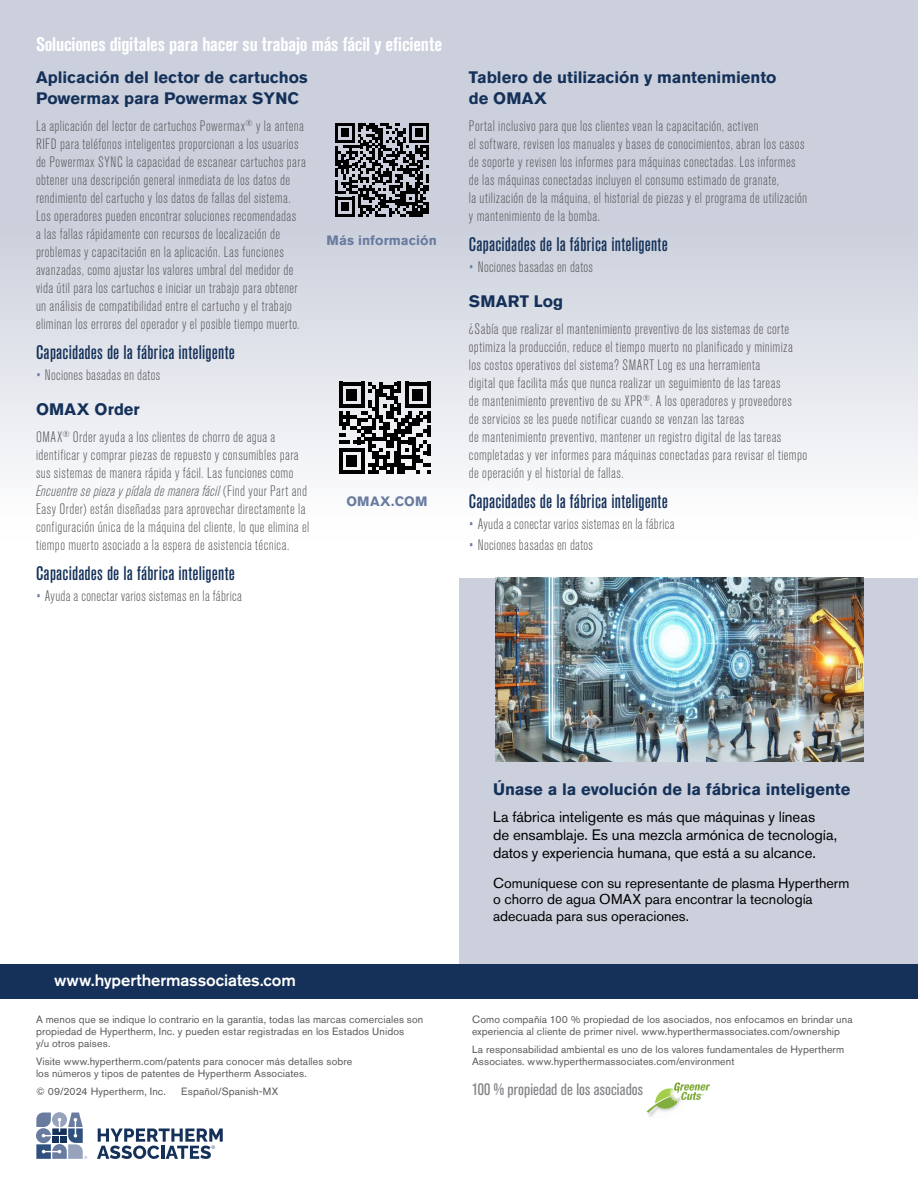
<style>
.page{position:relative;width:918px;height:1188px;background:#fff}
.page>*{position:absolute;margin:0;border:0;box-sizing:border-box;transform-origin:0 0}
.B_head{font:500 condensed 19.5px "Akzidenz Grotesk Pro";letter-spacing:.01em;color:#153159}
.Software_H3{font:700 condensed 19.5px "Akzidenz Grotesk Pro";letter-spacing:-.01em;color:#fff}
.H2_-_blue{font:700 16.5px/21px "Akzidenz Grotesk Pro";color:#153159}
.Footer_red_band_CTA_-_11_13_med_white{font:500 16.5px "Akzidenz Grotesk Pro";letter-spacing:-.005em;color:#fff}
._100__Associate-owned_2{font:condensed 16.5px "Akzidenz Grotesk Pro";letter-spacing:.005em;color:#808285}
.Body_text_9_5_condensed{font:300 condensed 15px/18px "Akzidenz Grotesk Pro";letter-spacing:.025em;color:#58595b}
.Body_Bullet_9_5_condensed{font:300 condensed 15px "Akzidenz Grotesk Pro";letter-spacing:.02em;color:#58595b}
.Body_text_10{font:15px/18px "Akzidenz Grotesk Pro";letter-spacing:-.005em;color:#000}
.Body_text_2{font:14.25px/16.5px "Akzidenz Grotesk Pro";color:#000}
.QR{font:700 13.5px "Akzidenz Grotesk Pro";letter-spacing:.005em;color:#697b9f}
.Footer_-_7_8_80__black{font:10.5px/12px "Akzidenz Grotesk Pro";letter-spacing:.01em;color:#58595b}
.s1{color:#697b9f}
.s2{font-style:italic}
</style>
<div class="page">
<div style="left:0;top:0;width:918px;height:540px;background:linear-gradient(to bottom,#bec4d3,#f7f8f9)"></div>
<div style="left:460px;top:578px;width:458px;height:391px;background:#cbd0dc"></div>
<img style="left:648px;top:1113px;width:7px;height:4px">
<svg style="left:647px;top:1082px;width:63px;height:31px"></svg>
<div style="left:0;top:964px;width:918px;height:35px;background:#153159"></div>
<svg style="left:97px;top:1128px;width:126px;height:31px"></svg>
<svg style="left:36px;top:1112px;width:51px;height:47px"></svg>
<img style="left:495px;top:578px;width:369px;height:183px">
<svg style="left:335px;top:123px;width:94px;height:94px;background:#595c61"></svg>
<svg style="left:339px;top:382px;width:91px;height:92px"></svg>
<p class="Software_H3" style="left:36px;top:31px;width:408px">Soluciones digitales para hacer su trabajo más fácil y eficiente</p>
<p class="H2_-_blue" style="left:36px;top:67px;width:273px">Aplicación del lector de cartuchos<br>Powermax para Powermax SYNC</p>
<p class="Body_text_9_5_condensed" style="left:36px;top:117px;width:271px">La aplicación del lector de cartuchos Powermax<sup>®</sup> y la antena RIFD para teléfonos inteligentes proporcionan a los usuarios de Powermax SYNC la capacidad de escanear cartuchos para obtener una descripción general inmediata de los datos de rendimiento del cartucho y los datos de fallas del sistema.<br>Los operadores pueden encontrar soluciones recomendadas<br>a las fallas rápidamente con recursos de localización de problemas y capacitación en la aplicación. Las funciones avanzadas, como ajustar los valores umbral del medidor de vida útil para los cartuchos e iniciar un trabajo para obtener un análisis de compatibilidad entre el cartucho y el trabajo eliminan los errores del operador y el posible tiempo muerto.</p>
<p class="B_head" style="left:36px;top:340px;width:201px">Capacidades de la fábrica inteligente</p>
<p class="Body_Bullet_9_5_condensed" style="left:36px;top:365px;width:126px"><span class="s1">•</span> Nociones basadas en datos</p>
<p class="H2_-_blue" style="left:36px;top:398px;width:105px">OMAX Order</p>
<p class="Body_text_9_5_condensed" style="left:36px;top:427px;width:275px">OMAX<sup>®</sup> Order ayuda a los clientes de chorro de agua a identificar y comprar piezas de repuesto y consumibles para sus sistemas de manera rápida y fácil. Las funciones como <span class="s2">Encuentre se pieza y pídala de manera fácil</span> (Find your Part and Easy Order) están diseñadas para aprovechar directamente la configuración única de la máquina del cliente, lo que elimina el tiempo muerto asociado a la espera de asistencia técnica.</p>
<p class="B_head" style="left:36px;top:560px;width:201px">Capacidades de la fábrica inteligente</p>
<p class="Body_Bullet_9_5_condensed" style="left:36px;top:586px;width:207px"><span class="s1">•</span> Ayuda a conectar varios sistemas en la fábrica</p>
<p class="QR" style="left:327px;top:231px;width:112px">Más información</p>
<p class="QR" style="left:346px;top:492px;width:83px">OMAX.COM</p>
<p class="H2_-_blue" style="left:469px;top:67px;width:309px">Tablero de utilización y mantenimiento de OMAX</p>
<p class="Body_text_9_5_condensed" style="left:469px;top:117px;width:340px">Portal inclusivo para que los clientes vean la capacitación, activen<br>el software, revisen los manuales y bases de conocimientos, abran los casos de soporte y revisen los informes para máquinas conectadas. Los informes de las máquinas conectadas incluyen el consumo estimado de granate,<br>la utilización de la máquina, el historial de piezas y el programa de utilización y mantenimiento de la bomba.</p>
<p class="B_head" style="left:469px;top:232px;width:201px">Capacidades de la fábrica inteligente</p>
<p class="Body_Bullet_9_5_condensed" style="left:469px;top:257px;width:126px"><span class="s1">•</span> Nociones basadas en datos</p>
<p class="H2_-_blue" style="left:469px;top:290px;width:96px">SMART Log</p>
<p class="Body_text_9_5_condensed" style="left:469px;top:319px;width:340px">¿Sabía que realizar el mantenimiento preventivo de los sistemas de corte optimiza la producción, reduce el tiempo muerto no planificado y minimiza los costos operativos del sistema? SMART Log es una herramienta<br>digital que facilita más que nunca realizar un seguimiento de las tareas<br>de mantenimiento preventivo de su XPR<sup>®</sup>. A los operadores y proveedores<br>de servicios se les puede notificar cuando se venzan las tareas<br>de mantenimiento preventivo, mantener un registro digital de las tareas completadas y ver informes para máquinas conectadas para revisar el tiempo de operación y el historial de fallas.</p>
<p class="B_head" style="left:469px;top:488px;width:201px">Capacidades de la fábrica inteligente</p>
<p class="Body_Bullet_9_5_condensed" style="left:469px;top:514px;width:207px"><span class="s1">•</span> Ayuda a conectar varios sistemas en la fábrica</p>
<p class="Body_Bullet_9_5_condensed" style="left:469px;top:535px;width:126px"><span class="s1">•</span> Nociones basadas en datos</p>
<p class="Footer_red_band_CTA_-_11_13_med_white" style="left:54px;top:969px;width:243px">www.hyperthermassociates.com</p>
<p class="Footer_-_7_8_80__black" style="left:36px;top:1014px;width:389px">A menos que se indique lo contrario en la garantía, todas las marcas comerciales son propiedad de Hypertherm, Inc. y pueden estar registradas en los Estados Unidos<br>y/u otros países.</p>
<p class="Footer_-_7_8_80__black" style="left:36px;top:1056px;width:318px">Visite www.hypertherm.com/patents para conocer más detalles sobre los números y tipos de patentes de Hypertherm Associates.</p>
<p class="Footer_-_7_8_80__black" style="left:36px;top:1086px;width:132px">© 09/2024 Hypertherm, Inc.</p>
<p class="Footer_-_7_8_80__black" style="left:181px;top:1086px;width:98px">Español/Spanish-MX</p>
<p class="H2_-_blue" style="left:493px;top:779px;width:359px">Únase a la evolución de la fábrica inteligente</p>
<p class="Body_text_10" style="left:493px;top:808px;width:346px">La fábrica inteligente es más que máquinas y líneas<br>de ensamblaje. Es una mezcla armónica de tecnología, datos y experiencia humana, que está a su alcance.</p>
<p class="Body_text_2" style="left:493px;top:875px;width:358px">Comuníquese con su representante de plasma Hypertherm o chorro de agua OMAX para encontrar la tecnología adecuada para sus operaciones.</p>
<p class="Footer_-_7_8_80__black" style="left:472px;top:1014px;width:382px">Como compañía 100 % propiedad de los asociados, nos enfocamos en brindar una experiencia al cliente de primer nivel. www.hyperthermassociates.com/ownership</p>
<p class="Footer_-_7_8_80__black" style="left:472px;top:1044px;width:374px">La responsabilidad ambiental es uno de los valores fundamentales de Hypertherm<br>Associates. www.hyperthermassociates.com/environment</p>
<p class="_100__Associate-owned_2" style="left:472px;top:1079px;width:173px">100 % propiedad de los asociados</p>
</div>
